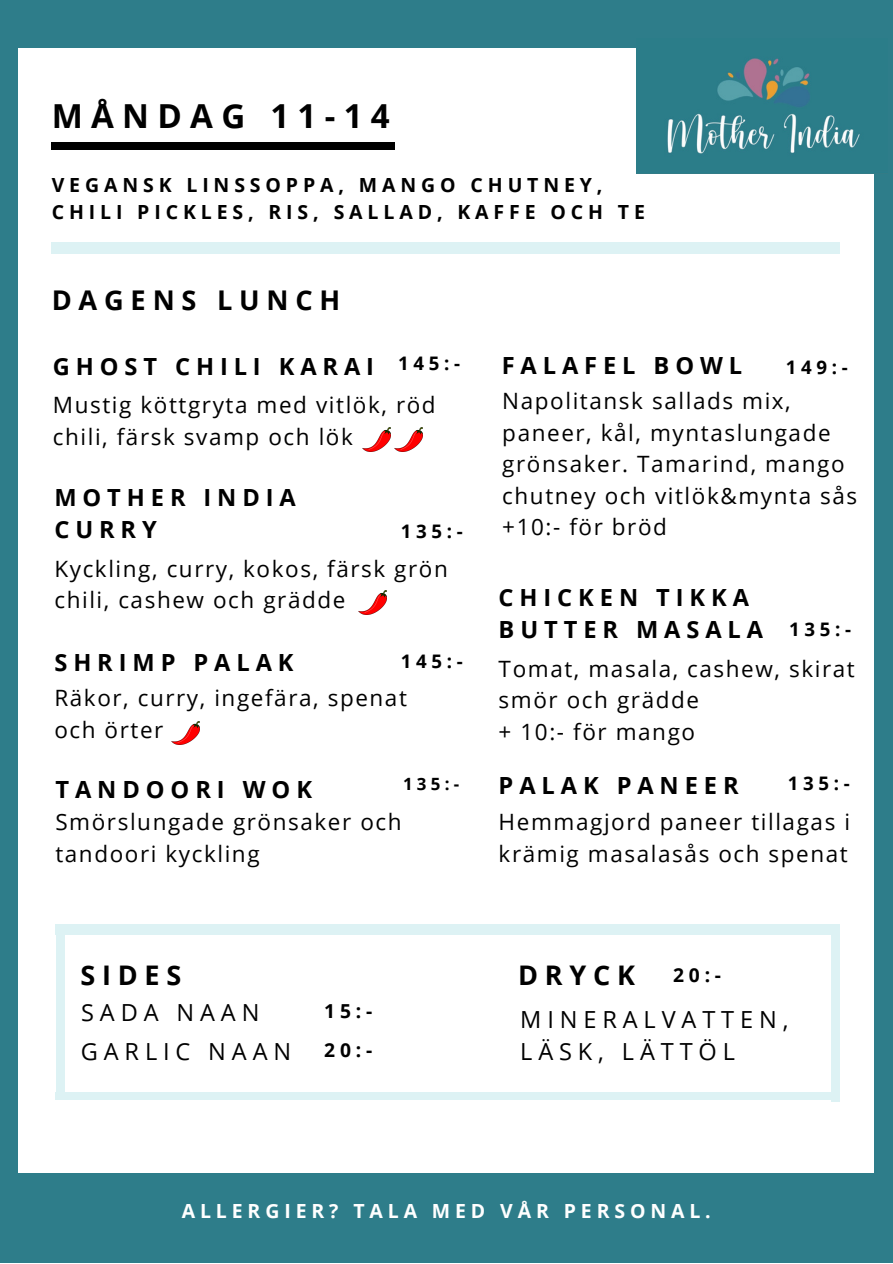
<style>
.page{position:relative;width:893px;height:1264px;background:#fff}
.page>*{position:absolute;margin:0;border:0;box-sizing:border-box;transform-origin:0 0}
.t1{font:700 33px "Open Sans";letter-spacing:.25em;color:#000}
.t2{font:700 27.15px "Open Sans";letter-spacing:.25em;color:#000}
.t3{font:700 27px "Open Sans";letter-spacing:.25em;color:#000}
.t4{font:700 23.7px "Open Sans";letter-spacing:.25em;color:#000}
.t5{font:700 23.55px/32.2px "Open Sans";letter-spacing:.25em;color:#000}
.t6{font:23.55px/32.5px "Open Sans";letter-spacing:.25em;color:#000}
.t7{font:22.5px/31.5px "Open Sans";letter-spacing:.07em;color:#000}
.t8{font:700 19.5px/27px "Open Sans";letter-spacing:.25em;color:#000}
.t9{font:700 19.5px "Open Sans";letter-spacing:.25em;color:#fff}
.t10{font:700 19.2px "Open Sans";color:#000}
.t11{font:700 18.6px "Open Sans";letter-spacing:.25em;color:#000}
.t12{font:700 16.95px "Open Sans";color:#000}
</style>
<div class="page">
<div style="left:0;top:0;width:892px;height:1262px;background:#2e7d8a"></div>
<div style="left:19px;top:48px;width:854px;height:1124px;background:#fff"></div>
<div style="left:52px;top:142px;width:343px;height:7px;background:#000"></div>
<div style="left:55px;top:924px;width:779px;height:10px;background:#ddf2f4"></div>
<div style="left:56px;top:924px;width:9px;height:173px;background:#ddf2f4"></div>
<div style="left:830px;top:924px;width:9px;height:178px;background:#ddf2f4"></div>
<div style="left:55px;top:1092px;width:779px;height:8px;background:#ddf2f4"></div>
<img style="left:636px;top:48px;width:237px;height:125px">
<img style="left:394px;top:428px;width:28px;height:23px">
<img style="left:362px;top:428px;width:28px;height:23px">
<img style="left:358px;top:591px;width:28px;height:23px">
<img style="left:171px;top:721px;width:28px;height:23px">
<div style="left:52px;top:242px;width:788px;height:11px;background:#ddf2f4"></div>
<p class="t1" style="left:52px;top:93px;width:339px">MÅNDAG 11-14</p>
<p class="t8" style="left:52px;top:170px;width:594px">VEGANSK LINSSOPPA, MANGO CHUTNEY,<br>CHILI PICKLES, RIS, SALLAD, KAFFE OCH TE</p>
<p class="t2" style="left:52px;top:281px;width:290px">DAGENS LUNCH</p>
<p class="t11" style="left:398px;top:350px;width:63px">145:-</p>
<p class="t5" style="left:53px;top:350px;width:323px">GHOST CHILI KARAI</p>
<p class="t7" style="left:53px;top:389px;width:384px">Mustig köttgryta med vitlök, röd chili, färsk svamp och lök</p>
<p class="t5" style="left:54px;top:480px;width:243px">MOTHER INDIA<br>CURRY</p>
<p class="t7" style="left:54px;top:552px;width:395px">Kyckling, curry, kokos, färsk grön chili, cashew och grädde</p>
<p class="t11" style="left:401px;top:518px;width:63px">135:-</p>
<p class="t5" style="left:54px;top:646px;width:241px">SHRIMP PALAK</p>
<p class="t7" style="left:54px;top:681px;width:354px">Räkor, curry, ingefära, spenat och örter</p>
<p class="t11" style="left:401px;top:648px;width:63px">145:-</p>
<p class="t12" style="left:403px;top:772px;width:58px">135:-</p>
<p class="t4" style="left:55px;top:772px;width:258px">TANDOORI WOK</p>
<p class="t7" style="left:55px;top:805px;width:347px">Smörslungade grönsaker och tandoori kyckling</p>
<p class="t5" style="left:501px;top:349px;width:242px">FALAFEL BOWL</p>
<p class="t11" style="left:785px;top:354px;width:63px">149:-</p>
<p class="t7" style="left:502px;top:384px;width:356px">Napolitansk sallads mix, paneer, kål, myntaslungade grönsaker. Tamarind, mango chutney och vitlök&amp;mynta sås</p>
<p class="t7" style="left:502px;top:510px;width:166px">+10:- för bröd</p>
<p class="t5" style="left:498px;top:581px;width:266px">CHICKEN TIKKA<br>BUTTER MASALA</p>
<p class="t7" style="left:498px;top:652px;width:357px">Tomat, masala, cashew, skirat smör och grädde</p>
<p class="t7" style="left:498px;top:715px;width:198px">+ 10:- för mango</p>
<p class="t5" style="left:498px;top:768px;width:241px">PALAK PANEER</p>
<p class="t7" style="left:498px;top:805px;width:353px">Hemmagjord paneer tillagas i krämig masalasås och spenat</p>
<p class="t11" style="left:789px;top:616px;width:63px">135:-</p>
<p class="t11" style="left:787px;top:769px;width:63px">135:-</p>
<p class="t3" style="left:80px;top:955px;width:102px">SIDES</p>
<p class="t6" style="left:81px;top:995px;width:180px">SADA NAAN</p>
<p class="t10" style="left:324px;top:997px;width:50px">15:-</p>
<p class="t6" style="left:81px;top:1034px;width:212px">GARLIC NAAN</p>
<p class="t10" style="left:324px;top:1036px;width:50px">20:-</p>
<p class="t3" style="left:518px;top:955px;width:118px">DRYCK</p>
<p class="t10" style="left:673px;top:961px;width:50px">20:-</p>
<p class="t6" style="left:520px;top:1002px;width:270px">MINERALVATTEN,<br>LÄSK, LÄTTÖL</p>
<p class="t9" style="left:182px;top:1197px;width:530px">ALLERGIER? TALA MED VÅ R PERSONAL.</p>
</div>
